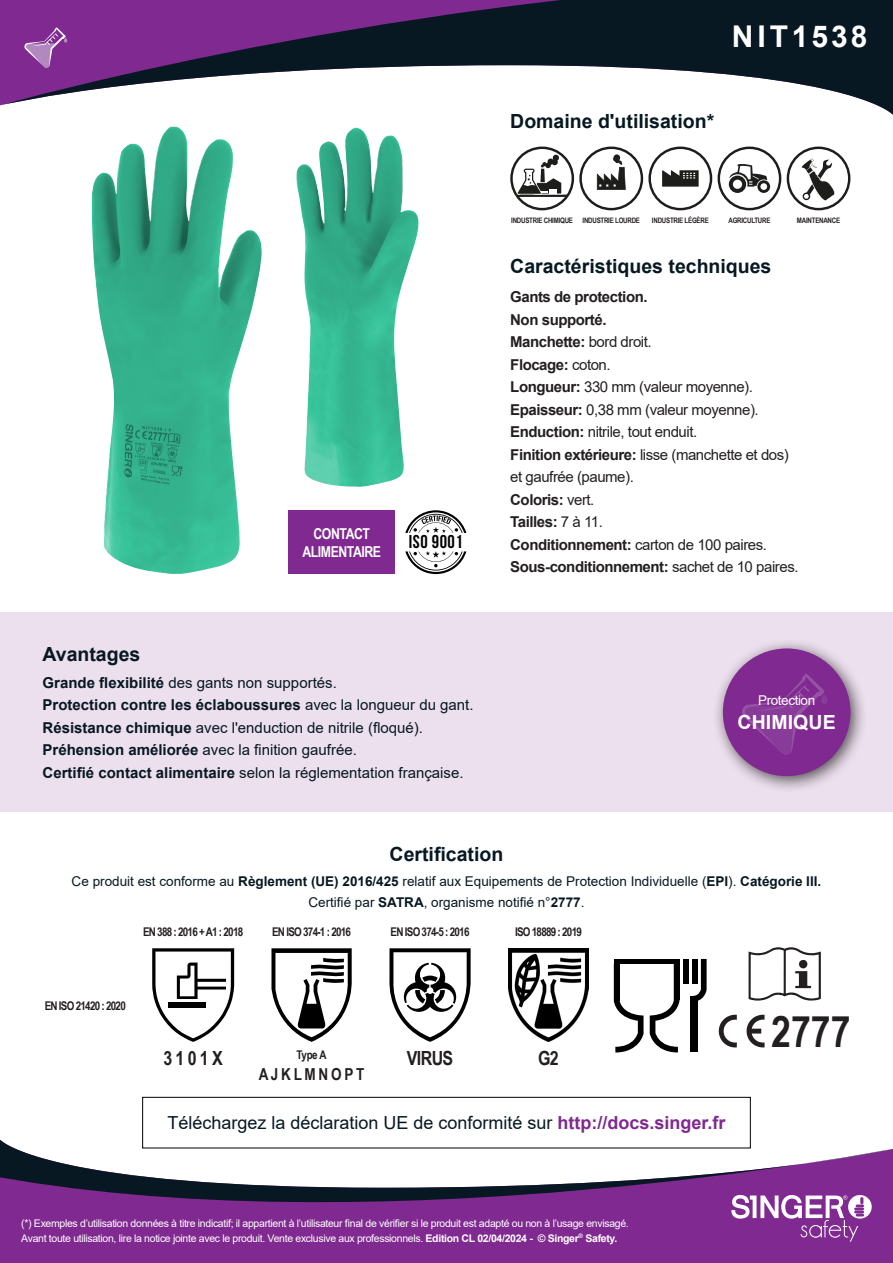
<style>
.page{position:relative;width:893px;height:1263px;background:#fff}
.page>*{position:absolute;margin:0;border:0;box-sizing:border-box;transform-origin:0 0}
.t1{font:700 43.5px "Arial Narrow";color:#231f20}
.t2{font:700 30px "Arial";letter-spacing:.11em;color:#fff}
.t3{font:700 19.5px "Arial";color:#071822}
.t4{font:700 19.5px "Arial Narrow";letter-spacing:-.03em;color:#231f20}
.t5{font:700 19.5px "Arial";letter-spacing:.005em;color:#fff}
.t6{font:700 18.6px "Bebas Neue";letter-spacing:.03em;color:#000}
.t7{font:18px "Arial";color:#071822}
.t8{font:700 16.5px "Arial Narrow";color:#231f20}
.t9{font:15px "Arial";color:#071822}
.t10{font:15px/22.5px "Arial";letter-spacing:-.03em;color:#231f20}
.t11{font:700 15px "Arial";letter-spacing:-.03em;color:#231f20}
.t12{font:700 15px "Arial";color:#071822}
.t13{font:700 15px/18px "Arial Narrow";letter-spacing:-.03em;color:#fff;text-align:center}
.t14{font:13.5px "Arial";color:#071822}
.t15{font:13.5px "Arial";letter-spacing:-.03em;color:#fff}
.t16{font:700 12px "Arial Narrow";letter-spacing:-.06em;color:#231f20}
.t17{font:10.5px/15px "Arial";letter-spacing:-.03em;color:#fff}
.t18{font:700 7.5px "Arial Narrow";letter-spacing:-.03em;color:#231f20}
.s1{font-weight:700}
.s2{font-weight:400}
.s3{font-weight:700;color:#802990}
</style>
<div class="page">
<svg style="left:0;top:0;width:893px;height:115px"></svg>
<div style="left:0;top:612px;width:893px;height:200px;background:#ecdfee"></div>
<svg style="left:152px;top:948px;width:82px;height:94px"></svg>
<div style="left:169px;top:1002px;width:37px;height:6px;background:#000"></div>
<svg style="left:271px;top:948px;width:81px;height:94px"></svg>
<svg style="left:389px;top:948px;width:82px;height:94px"></svg>
<img style="left:508px;top:948px;width:81px;height:94px">
<div style="left:683px;top:959px;width:6px;height:24px;background:#000"></div>
<div style="left:690px;top:996px;width:8px;height:56px;background:#000"></div>
<svg style="left:692px;top:959px;width:15px;height:42px"></svg>
<div style="left:614px;top:959px;width:65px;height:5px;background:#000"></div>
<svg style="left:614px;top:964px;width:29px;height:88px"></svg>
<svg style="left:650px;top:964px;width:29px;height:88px"></svg>
<svg style="left:749px;top:947px;width:72px;height:53px"></svg>
<div style="left:799px;top:960px;width:8px;height:8px;background:#231f20;border-radius:4px"></div>
<svg style="left:746px;top:1015px;width:18px;height:32px"></svg>
<svg style="left:719px;top:1015px;width:18px;height:32px"></svg>
<div style="left:510px;top:147px;width:64px;height:63px;border:2px solid #1d1d1b;border-radius:50%"></div>
<svg style="left:517px;top:155px;width:51px;height:42px"></svg>
<div style="left:613px;top:154px;width:7px;height:7px;background:#1d1d1b;border-radius:50%"></div>
<svg style="left:597px;top:157px;width:29px;height:33px"></svg>
<div style="left:579px;top:147px;width:64px;height:63px;border:2px solid #1d1d1b;border-radius:50%"></div>
<svg style="left:662px;top:170px;width:37px;height:17px"></svg>
<div style="left:648px;top:147px;width:64px;height:63px;border:2px solid #1d1d1b;border-radius:50%"></div>
<svg style="left:729px;top:164px;width:41px;height:29px"></svg>
<div style="left:718px;top:147px;width:63px;height:63px;border:2px solid #1d1d1b;border-radius:50%"></div>
<div style="left:787px;top:147px;width:63px;height:63px;border:2px solid #1d1d1b;border-radius:50%"></div>
<svg style="left:801px;top:158px;width:34px;height:43px"></svg>
<div style="left:0;top:1250px;width:893px;height:13px;background:#802990"></div>
<svg style="left:0;top:1140px;width:893px;height:110px;fill:#802990"></svg>
<div style="left:142px;top:1097px;width:608px;height:51px;border:1px solid #000"></div>
<svg style="left:731px;top:1195px;width:141px;height:47px"></svg>
<div style="left:15px;top:15px;width:64px;height:64px;background:#802990;border-radius:50%"></div>
<svg style="left:24px;top:27px;width:43px;height:41px"></svg>
<div style="left:712px;top:638px;width:155px;height:155px;background:#231f20;opacity:.75"></div>
<div style="left:723px;top:648px;width:127px;height:128px;background:#802990;border-radius:50%"></div>
<svg style="left:742px;top:674px;width:86px;height:81px"></svg>
<div style="left:289px;top:510px;width:106px;height:64px;background:#802990"></div>
<svg style="left:405px;top:510px;width:61px;height:23px"></svg>
<svg style="left:405px;top:551px;width:61px;height:23px"></svg>
<img style="left:91px;top:127px;width:171px;height:447px">
<img style="left:296px;top:128px;width:123px;height:359px">
<p class="t13" style="left:302px;top:524px;width:80px">CONTACT<br>ALIMENTAIRE</p>
<p class="t6" style="left:409px;top:532px;width:55px">ISO 9001</p>
<p class="t3" style="left:43px;top:640px;width:99px">Avantages</p>
<p class="t9" style="left:43px;top:672px;width:296px"><span class="s1">Grande flexibilité</span> des gants non supportés.</p>
<p class="t12" style="left:43px;top:694px;width:433px">Protection contre les éclaboussures <span class="s2">avec la longueur du gant.</span></p>
<p class="t9" style="left:43px;top:717px;width:382px"><span class="s1">Résistance chimique</span> avec l'enduction de nitrile (floqué).</p>
<p class="t9" style="left:43px;top:740px;width:316px"><span class="s1">Préhension améliorée</span> avec la finition gaufrée.</p>
<p class="t9" style="left:43px;top:762px;width:422px"><span class="s1">Certifié contact alimentaire</span> selon la réglementation française.</p>
<p class="t2" style="left:732px;top:16px;width:137px">NIT1538</p>
<p class="t3" style="left:510px;top:108px;width:206px">Domaine d'utilisation*</p>
<p class="t18" style="left:511px;top:215px;width:63px">INDUSTRIE CHIMIQUE</p>
<p class="t18" style="left:583px;top:215px;width:59px">INDUSTRIE LOURDE</p>
<p class="t18" style="left:652px;top:215px;width:58px">INDUSTRIE LÉGÈRE</p>
<p class="t18" style="left:728px;top:215px;width:44px">AGRICULTURE</p>
<p class="t18" style="left:797px;top:215px;width:45px">MAINTENANCE</p>
<p class="t3" style="left:510px;top:252px;width:263px">Caractéristiques techniques</p>
<p class="t11" style="left:510px;top:286px;width:139px">Gants de protection.</p>
<p class="t11" style="left:510px;top:309px;width:98px">Non supporté.</p>
<p class="t11" style="left:510px;top:331px;width:143px">Manchette: <span class="s2">bord droit.</span></p>
<p class="t11" style="left:510px;top:354px;width:102px">Flocage: <span class="s2">coton.</span></p>
<p class="t10" style="left:510px;top:375px;width:244px"><span class="s1">Longueur:</span> 330 mm (valeur moyenne).</p>
<p class="t10" style="left:510px;top:398px;width:250px"><span class="s1">Epaisseur:</span> 0,38 mm (valeur moyenne).</p>
<p class="t10" style="left:510px;top:420px;width:188px"><span class="s1">Enduction:</span> nitrile, tout enduit.</p>
<p class="t10" style="left:510px;top:443px;width:280px"><span class="s1">Finition extérieure:</span> lisse (manchette et dos) et gaufrée (paume).</p>
<p class="t11" style="left:510px;top:489px;width:86px">Coloris: <span class="s2">vert.</span></p>
<p class="t11" style="left:510px;top:511px;width:94px">Tailles: <span class="s2">7 à 11.</span></p>
<p class="t10" style="left:510px;top:533px;width:258px"><span class="s1">Conditionnement:</span> carton de 100 paires.</p>
<p class="t11" style="left:510px;top:556px;width:290px">Sous-conditionnement: <span class="s2">sachet de 10 paires.</span></p>
<p class="t15" style="left:758px;top:691px;width:59px">Protection</p>
<p class="t5" style="left:738px;top:709px;width:100px">CHIMIQUE</p>
<p class="t3" style="left:390px;top:840px;width:115px">Certification</p>
<p class="t14" style="left:72px;top:872px;width:751px">Ce produit est conforme au <span class="s1">Règlement (UE) 2016/425</span> relatif aux Equipements de Protection Individuelle (<span class="s1">EPI</span>). <span class="s1">Catégorie III.</span></p>
<p class="t14" style="left:308px;top:893px;width:278px">Certifié par <span class="s1">SATRA</span>, organisme notifié n°<span class="s1">2777</span>.</p>
<p class="t16" style="left:143px;top:922px;width:102px">EN 388 : 2016 + A1 : 2018</p>
<p class="t16" style="left:272px;top:922px;width:80px">EN ISO 374-1 : 2016</p>
<p class="t16" style="left:391px;top:922px;width:80px">EN ISO 374-5 : 2016</p>
<p class="t16" style="left:515px;top:922px;width:68px">ISO 18889 : 2019</p>
<p class="t16" style="left:45px;top:997px;width:83px">EN ISO 21420 : 2020</p>
<p class="t4" style="left:163px;top:1043px;width:61px">3 1 0 1 X</p>
<p class="t16" style="left:297px;top:1046px;width:31px">Type A</p>
<p class="t8" style="left:259px;top:1062px;width:107px">A J K L M N O P T</p>
<p class="t4" style="left:407px;top:1043px;width:48px">VIRUS</p>
<p class="t4" style="left:538px;top:1043px;width:22px">G2</p>
<p class="t7" style="left:167px;top:1110px;width:560px">Téléchargez la déclaration UE de conformité sur <span class="s3">http://docs.singer.fr</span></p>
<p class="t17" style="left:21px;top:1215px;width:609px">(*) Exemples d’utilisation données à titre indicatif; il appartient à l’utilisateur final de vérifier si le produit est adapté ou non à l’usage envisagé.<br>Avant toute utilisation, lire la notice jointe avec le produit. Vente exclusive aux professionnels. <span class="s1">Edition CL 02/04/2024 - © Singer</span><sup>®</sup> <span class="s1">Safety.</span></p>
<p class="t1" style="left:771px;top:998px;width:81px">2777</p>
</div>
